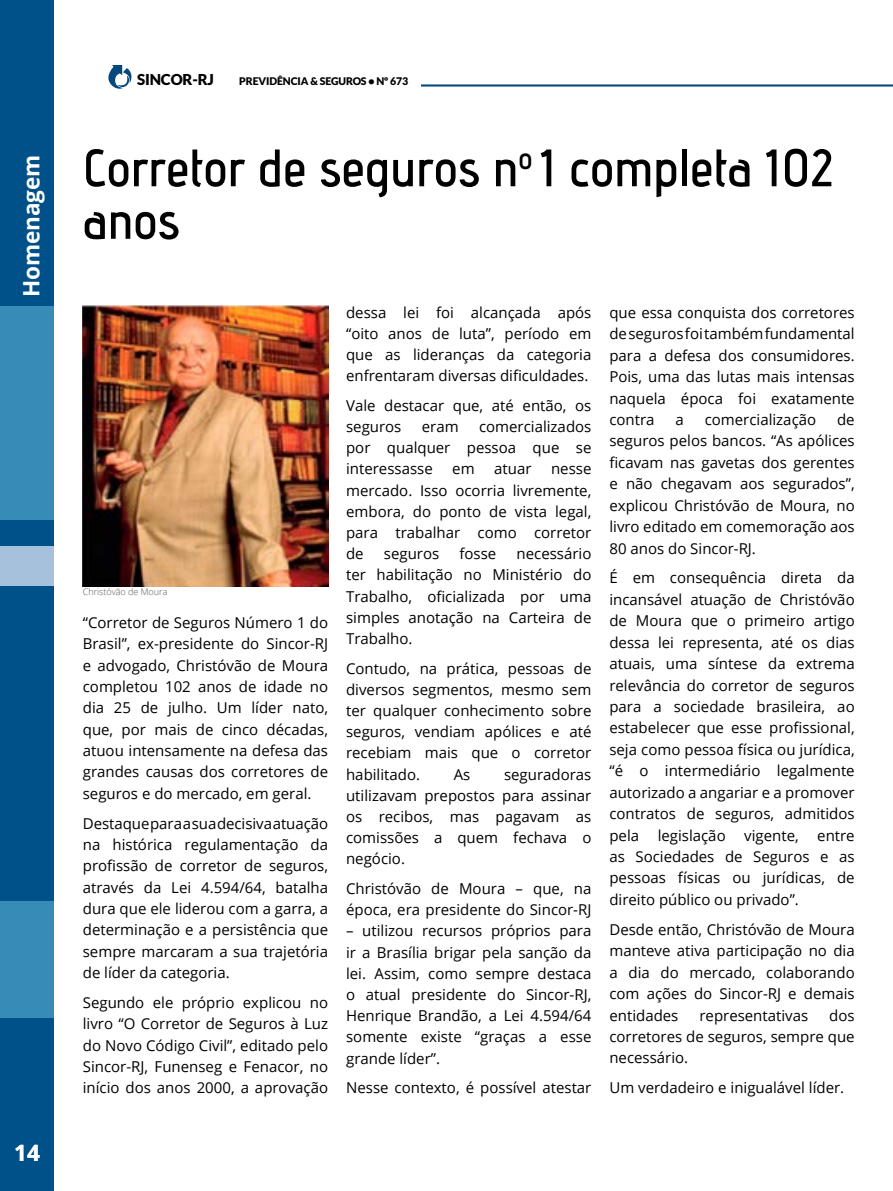
<style>
.page{position:relative;width:893px;height:1191px;background:#fff}
.page>*{position:absolute;margin:0;border:0;box-sizing:border-box;transform-origin:0 0}
.t1{font:52.5px/52.5px "advent Bd 2";color:#000}
.t2{font:700 22.5px "Open Sans";color:#fff}
.t3{font:15px/21.5px "Open Sans";color:#000;text-align:justify}
.t4{font:900 15px "Lato";letter-spacing:-.01em;color:#000}
.t5{font:900 10.5px "Lato";letter-spacing:-.01em;color:#000}
.t6{font:300 9px "Open Sans";color:#575756}
</style>
<div class="page">
<div style="left:0;top:0;width:54px;height:306px;background:#005189"></div>
<div style="left:0;top:306px;width:54px;height:214px;background:#378bb7"></div>
<div style="left:0;top:520px;width:54px;height:26px;background:#005189"></div>
<div style="left:0;top:546px;width:54px;height:40px;background:#a6c1dc"></div>
<div style="left:0;top:586px;width:54px;height:315px;background:#005189"></div>
<div style="left:0;top:901px;width:54px;height:117px;background:#378bb7"></div>
<div style="left:0;top:1018px;width:54px;height:173px;background:#005189"></div>
<svg style="left:108px;top:65px;width:24px;height:24px"></svg>
<img style="left:83px;top:306px;width:245px;height:280px">
<hr style="left:421px;top:84px;width:472px;height:3px;background:#074a81">
<h2 class="t2" style="left:15px;top:297px;width:145px;rotate:-90deg">Homenagem</h2>
<h2 class="t2" style="left:14px;top:1136px;width:27px">14</h2>
<p class="t4" style="left:137px;top:71px;width:78px">SINCOR-RJ</p>
<p class="t5" style="left:239px;top:75px;width:171px">PREVIDÊNCIA &amp; SEGUROS • Nº 673</p>
<h1 class="t1" style="left:83px;top:141px;width:753px">Corretor de seguros n<sup>o</sup> 1 completa 102 anos</h1>
<p class="t6" style="left:83px;top:585px;width:86px">Christóvão de Moura</p>
<p class="t3" style="left:83px;top:611px;width:247px">“Corretor de Seguros Número 1 do Brasil”, ex-presidente do Sincor-RJ e advogado, Christóvão de Moura completou 102 anos de idade no dia 25 de julho. Um líder nato, que, por mais de cinco décadas, atuou intensamente na defesa das grandes causas dos corretores de seguros e do mercado, em geral.</p>
<p class="t3" style="left:83px;top:812px;width:247px">Destaque para a sua decisiva atuação na histórica regulamentação da profissão de corretor de seguros, através da Lei 4.594/64, batalha dura que ele liderou com a garra, a determinação e a persistência que sempre marcaram a sua trajetória de líder da categoria.</p>
<p class="t3" style="left:83px;top:991px;width:247px">Segundo ele próprio explicou no livro “O Corretor de Seguros à Luz do Novo Código Civil”, editado pelo Sincor-RJ, Funenseg e Fenacor, no início dos anos 2000, a aprovação</p>
<p class="t3" style="left:346px;top:301px;width:247px">dessa lei foi alcançada após “oito anos de luta”, período em que as lideranças da categoria enfrentaram diversas dificuldades.</p>
<p class="t3" style="left:346px;top:394px;width:247px">Vale destacar que, até então, os seguros</p>
<p class="t3" style="left:346px;top:415px;width:247px;text-indent:133px">comercializados por qualquer pessoa que se interessasse</p>
<p class="t3" style="left:422px;top:415px;width:38px">eram</p>
<p class="t3" style="left:452px;top:458px;width:24px">em</p>
<p class="t3" style="left:494px;top:458px;width:39px">atuar</p>
<p class="t3" style="left:346px;top:458px;width:247px;text-indent:205px">nesse mercado. Isso ocorria livremente, embora, do ponto de vista legal, para trabalhar como corretor de</p>
<p class="t3" style="left:346px;top:543px;width:247px;text-indent:170px">necessário ter habilitação no Ministério do Trabalho, oficializada por uma simples anotação na Carteira de Trabalho.</p>
<p class="t3" style="left:346px;top:657px;width:247px">Contudo, na prática, pessoas de diversos segmentos, mesmo sem ter qualquer conhecimento sobre seguros, vendiam apólices e até recebiam mais que o corretor habilitado.</p>
<p class="t3" style="left:384px;top:542px;width:57px">seguros</p>
<p class="t3" style="left:459px;top:542px;width:38px">fosse</p>
<p class="t3" style="left:346px;top:763px;width:247px;text-indent:158px">seguradoras utilizavam prepostos para assinar os recibos, mas pagavam as comissões a quem fechava o negócio.</p>
<p class="t3" style="left:346px;top:877px;width:247px">Christóvão de Moura – que, na época, era presidente do Sincor-RJ</p>
<p class="t3" style="left:346px;top:920px;width:247px">– utilizou recursos próprios para ir a Brasília brigar pela sanção da lei. Assim, como sempre destaca o atual presidente do Sincor-RJ, Henrique Brandão, a Lei 4.594/64 somente existe “graças a esse grande líder”.</p>
<p class="t3" style="left:346px;top:1076px;width:247px">Nesse contexto, é possível atestar</p>
<p class="t3" style="left:454px;top:763px;width:18px">As</p>
<p class="t3" style="left:609px;top:301px;width:247px">que essa conquista dos corretores de seguros foi também fundamental para a defesa dos consumidores.<br>Pois, uma das lutas mais intensas naquela época foi exatamente contra</p>
<p class="t3" style="left:609px;top:408px;width:247px;text-indent:228px">de seguros pelos bancos. “As apólices ficavam nas gavetas dos gerentes e não chegavam aos segurados”, explicou Christóvão de Moura, no livro editado em comemoração aos 80 anos do Sincor-RJ.</p>
<p class="t3" style="left:609px;top:567px;width:247px">É em consequência direta da incansável atuação de Christóvão de Moura que o primeiro artigo dessa lei representa, até os dias atuais, uma síntese da extrema relevância do corretor de seguros para a sociedade brasileira, ao estabelecer que esse profissional, seja como pessoa física ou jurídica, “é o intermediário legalmente autorizado a angariar e a promover contratos de seguros, admitidos pela legislação vigente, entre as Sociedades de Seguros e as pessoas físicas ou jurídicas, de direito público ou privado”.</p>
<p class="t3" style="left:609px;top:918px;width:247px">Desde então, Christóvão de Moura manteve ativa participação no dia a dia do mercado, colaborando com ações do Sincor-RJ e demais entidades</p>
<p class="t3" style="left:675px;top:408px;width:10px">a</p>
<p class="t3" style="left:705px;top:408px;width:113px">comercialização</p>
<p class="t3" style="left:609px;top:1004px;width:247px;text-indent:220px">dos corretores de seguros, sempre que necessário.</p>
<p class="t3" style="left:609px;top:1076px;width:236px">Um verdadeiro e inigualável líder.</p>
<p class="t3" style="left:699px;top:1004px;width:110px">representativas</p>
</div>
